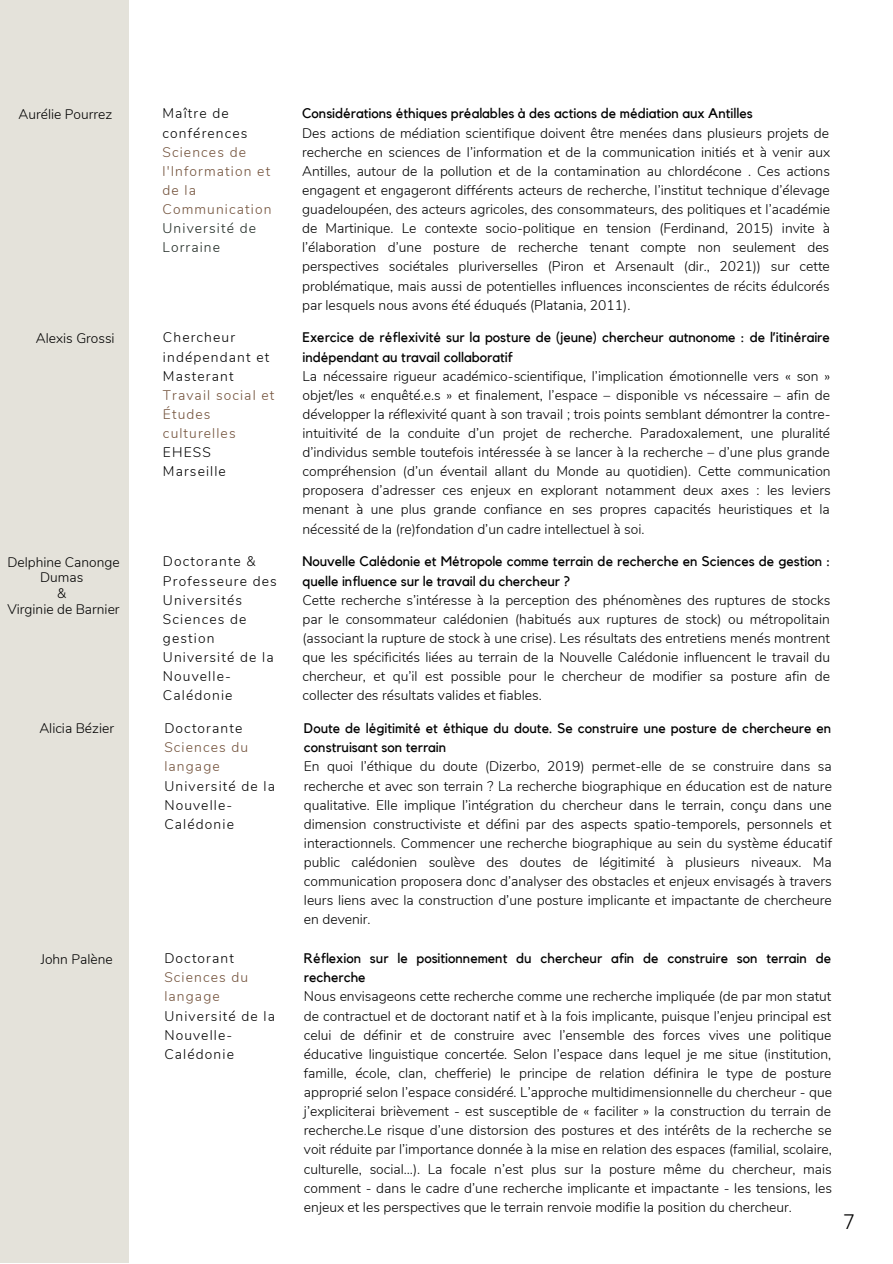
<style>
.page{position:relative;width:893px;height:1264px;background:#fff}
.page>*{position:absolute;margin:0;border:0;box-sizing:border-box;transform-origin:0 0}
.t1{font:21px "Garet";color:#000}
.t2{font:300 13.8px/19px "Nunito";color:#000;text-align:justify}
.t3{font:13.8px/19px "Kollektif";color:#000}
.t4{font:300 13.8px/19px "Nunito";letter-spacing:.08em;color:#000}
.t5{font:300 13.8px/19px "Nunito";letter-spacing:.08em;color:#72513a}
.t6{font:300 13.8px/19px "Nunito";letter-spacing:.08em;color:#1f2923}
</style>
<div class="page">
<div style="left:0;top:0;width:129px;height:1262px;background:#e4e2da"></div>
<p class="t4" style="left:162px;top:104px;width:86px">Maître de conférences</p>
<p class="t5" style="left:162px;top:143px;width:110px">Sciences de l'Information et de la<br>Communication</p>
<p class="t6" style="left:162px;top:219px;width:95px">Université de<br>Lorraine</p>
<p class="t2" style="left:19px;top:105px;width:95px">Aurélie Pourrez</p>
<p class="t3" style="left:302px;top:105px;width:452px">Considérations éthiques préalables à des actions de médiation aux Antilles</p>
<p class="t2" style="left:302px;top:123px;width:529px">Des actions de médiation scientifique doivent être menées dans plusieurs projets de recherche en sciences de l’information et de la communication initiés et à venir aux Antilles, autour de la pollution et de la contamination au chlordécone . Ces actions engagent et engageront différents acteurs de recherche, l’institut technique d’élevage guadeloupéen, des acteurs agricoles, des consommateurs, des politiques et l’académie de Martinique. Le contexte socio-politique en tension (Ferdinand, 2015) invite à l’élaboration d’une posture de recherche tenant compte non seulement des perspectives sociétales pluriverselles (Piron et Arsenault (dir., 2021)) sur cette problématique, mais aussi de potentielles influences inconscientes de récits édulcorés par lesquels nous avons été éduqués (Platania, 2011).</p>
<p class="t2" style="left:36px;top:328px;width:80px">Alexis Grossi</p>
<p class="t3" style="left:302px;top:328px;width:529px">Exercice de réflexivité sur la posture de (jeune) chercheur autnonome : de l’itinéraire indépendant au travail collaboratif</p>
<p class="t2" style="left:302px;top:366px;width:529px">La nécessaire rigueur académico-scientifique, l’implication émotionnelle vers « son » objet/les « enquêté.e.s » et finalement, l’espace – disponible vs nécessaire – afin de développer la réflexivité quant à son travail ; trois points semblant démontrer la contre&shy;intuitivité de la conduite d’un projet de recherche. Paradoxalement, une pluralité d’individus semble toutefois intéressée à se lancer à la recherche – d’une plus grande compréhension (d’un éventail allant du Monde au quotidien). Cette communication proposera d’adresser ces enjeux en explorant notamment deux axes : les leviers menant à une plus grande confiance en ses propres capacités heuristiques et la nécessité de la (re)fondation d’un cadre intellectuel à soi.</p>
<p class="t4" style="left:163px;top:328px;width:108px">Chercheur indépendant et<br>Masterant</p>
<p class="t5" style="left:163px;top:386px;width:113px">Travail social et<br>Études culturelles</p>
<p class="t4" style="left:163px;top:443px;width:64px">EHESS<br>Marseille</p>
<p class="t2" style="left:7px;top:554px;width:114px;line-height:15.8px;text-align:center">Delphine Canonge<br>Dumas<br>&amp;<br>Virginie de Barnier</p>
<p class="t3" style="left:302px;top:552px;width:529px">Nouvelle Calédonie et Métropole comme terrain de recherche en Sciences de gestion : quelle influence sur le travail du chercheur ?</p>
<p class="t4" style="left:163px;top:552px;width:115px">Doctorante &amp;<br>Professeure des<br>Universités<br>Sciences de gestion<br>Université de la<br>Nouvelle-<br>Calédonie</p>
<p class="t2" style="left:302px;top:590px;width:529px">Cette recherche s’intéresse à la perception des phénomènes des ruptures de stocks par le consommateur calédonien (habitués aux ruptures de stock) ou métropolitain (associant la rupture de stock à une crise). Les résultats des entretiens menés montrent que les spécificités liées au terrain de la Nouvelle Calédonie influencent le travail du chercheur, et qu’il est possible pour le chercheur de modifier sa posture afin de collecter des résultats valides et fiables.</p>
<p class="t2" style="left:39px;top:719px;width:76px">Alicia Bézier</p>
<p class="t3" style="left:304px;top:719px;width:528px">Doute de légitimité et éthique du doute. Se construire une posture de chercheure en construisant son terrain</p>
<p class="t2" style="left:304px;top:757px;width:529px">En quoi l’éthique du doute (Dizerbo, 2019) permet-elle de se construire dans sa recherche et avec son terrain ? La recherche biographique en éducation est de nature qualitative. Elle implique l’intégration du chercheur dans le terrain, conçu dans une dimension constructiviste et défini par des aspects spatio-temporels, personnels et interactionnels. Commencer une recherche biographique au sein du système éducatif public calédonien soulève des doutes de légitimité à plusieurs niveaux. Ma communication proposera donc d’analyser des obstacles et enjeux envisagés à travers leurs liens avec la construction d’une posture implicante et impactante de chercheure en devenir.</p>
<p class="t4" style="left:164px;top:719px;width:79px">Doctorante</p>
<p class="t5" style="left:164px;top:738px;width:85px">Sciences du langage</p>
<p class="t4" style="left:164px;top:776px;width:112px">Université de la<br>Nouvelle-<br>Calédonie</p>
<p class="t2" style="left:41px;top:949px;width:74px">John Palène</p>
<p class="t3" style="left:304px;top:949px;width:528px">Réflexion sur le positionnement du chercheur afin de construire son terrain de recherche</p>
<p class="t2" style="left:304px;top:987px;width:529px">Nous envisageons cette recherche comme une recherche impliquée (de par mon statut de contractuel et de doctorant natif et à la fois implicante, puisque l’enjeu principal est celui de définir et de construire avec l’ensemble des forces vives une politique éducative linguistique concertée. Selon l’espace dans lequel je me situe (institution, famille, école, clan, chefferie) le principe de relation définira le type de posture approprié selon l’espace considéré. L’approche multidimensionnelle du chercheur - que j’expliciterai brièvement - est susceptible de « faciliter » la construction du terrain de recherche.Le risque d’une distorsion des postures et des intérêts de la recherche se voit réduite par l’importance donnée à la mise en relation des espaces (familial, scolaire, culturelle, social…). La focale n’est plus sur la posture même du chercheur, mais comment - dans le cadre d’une recherche implicante et impactante - les tensions, les enjeux et les perspectives que le terrain renvoie modifie la position du chercheur.</p>
<p class="t4" style="left:164px;top:949px;width:71px">Doctorant</p>
<p class="t5" style="left:164px;top:968px;width:85px">Sciences du langage</p>
<p class="t4" style="left:164px;top:1006px;width:112px">Université de la<br>Nouvelle-<br>Calédonie</p>
<h1 class="t1" style="left:843px;top:1206px;width:13px">7</h1>
</div>
